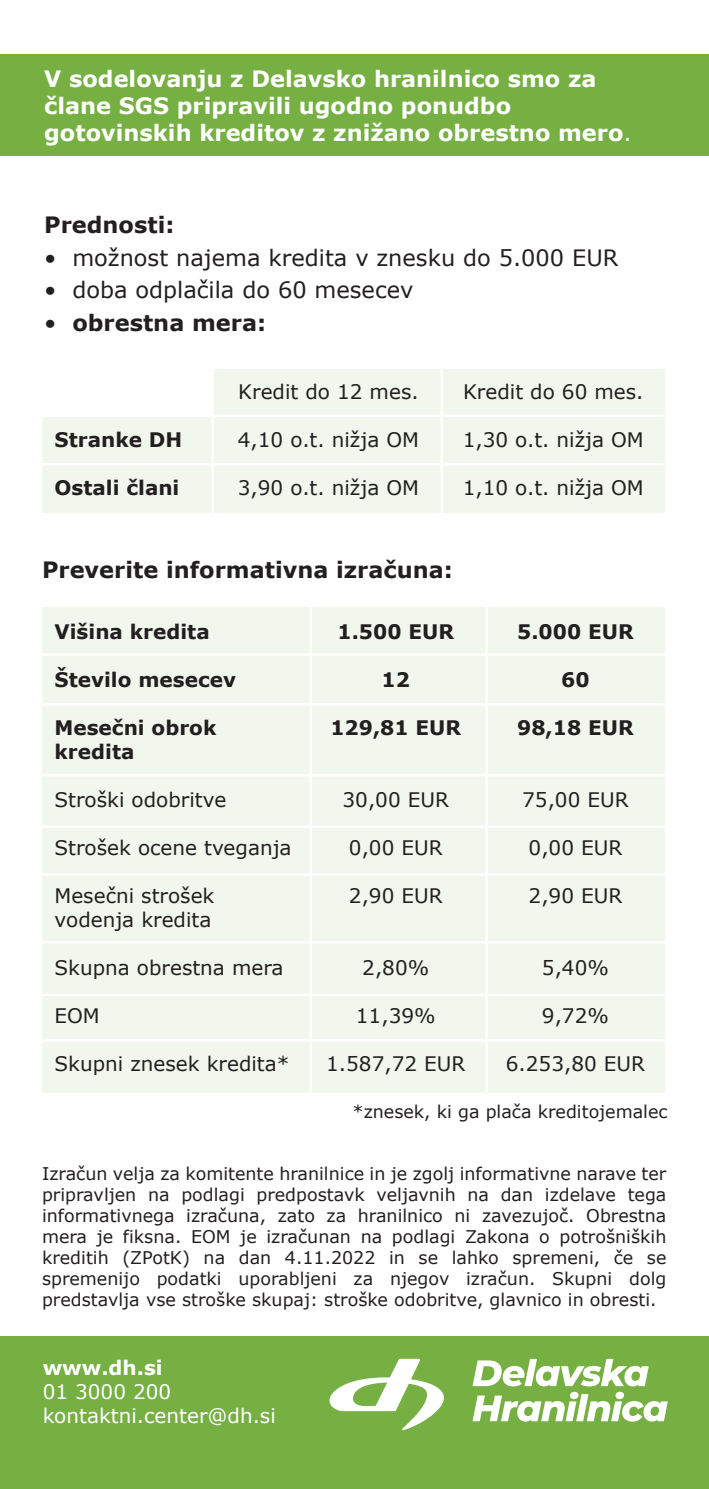
<style>
.page{position:relative;width:709px;height:1489px;background:#fff}
.page>*{position:absolute;margin:0;border:0;box-sizing:border-box;transform-origin:0 0}
.t1{font:700 22.5px/27px "Verdana";color:#fff}
.t2{font:22.5px "Verdana";color:#231f20}
.t3{font:700 22.5px "Verdana";color:#231f20}
.t4{font:20px/24px "Verdana";color:#231f20}
.t5{font:700 20px/24px "Verdana";color:#231f20}
.t6{font:20px/24px "Verdana";color:#fff}
.t7{font:700 20px "Verdana";color:#fff}
.t8{font:17.5px/21px "Verdana";color:#231f20;text-align:justify}
.s1{font-weight:400}
</style>
<div class="page">
<div style="left:42px;top:607px;width:622px;height:485px;background:#f1f7ec"></div>
<div style="left:42px;top:369px;width:622px;height:143px;background:#f1f7ec"></div>
<div style="left:0;top:1336px;width:709px;height:152px;background:#76b043"></div>
<svg style="left:472px;top:1358px;width:196px;height:63px"></svg>
<svg style="left:329px;top:1358px;width:115px;height:72px"></svg>
<hr style="left:42px;top:653px;width:624px;height:2px;background:#fff">
<hr style="left:40px;top:414px;width:624px;height:3px;background:#fff">
<hr style="left:40px;top:463px;width:624px;height:2px;background:#fff">
<hr style="left:42px;top:703px;width:624px;height:2px;background:#fff">
<hr style="left:42px;top:775px;width:624px;height:2px;background:#fff">
<hr style="left:42px;top:774px;width:624px;height:2px;background:#fff">
<hr style="left:42px;top:825px;width:624px;height:3px;background:#fff">
<hr style="left:42px;top:873px;width:624px;height:2px;background:#fff">
<hr style="left:42px;top:940px;width:624px;height:3px;background:#fff">
<hr style="left:42px;top:993px;width:624px;height:3px;background:#fff">
<hr style="left:42px;top:1039px;width:624px;height:2px;background:#fff">
<hr style="left:309px;top:604px;width:3px;height:490px;background:#fff">
<hr style="left:211px;top:363px;width:3px;height:156px;background:#fff">
<hr style="left:440px;top:362px;width:3px;height:155px;background:#fff">
<hr style="left:485px;top:601px;width:3px;height:491px;background:#fff">
<div style="left:34px;top:363px;width:178px;height:53px;background:#fff"></div>
<div style="left:0;top:54px;width:709px;height:102px;background:#76b043"></div>
<p class="t1" style="left:44px;top:65px;width:589px">V sodelovanju z Delavsko hranilnico smo za člane SGS pripravili ugodno ponudbo gotovinskih kreditov z znižano obrestno mero<span class="s1">.</span></p>
<p class="t3" style="left:44px;top:209px;width:132px">Prednosti:</p>
<p class="t2" style="left:44px;top:242px;width:575px">• možnost najema kredita v znesku do 5.000 EUR</p>
<p class="t2" style="left:44px;top:274px;width:371px">• doba odplačila do 60 mesecev</p>
<p class="t3" style="left:44px;top:306px;width:223px"><span class="s1">•</span> obrestna mera:</p>
<p class="t5" style="left:54px;top:427px;width:129px">Stranke DH</p>
<p class="t5" style="left:54px;top:475px;width:126px">Ostali člani</p>
<p class="t4" style="left:238px;top:379px;width:182px">Kredit do 12 mes.</p>
<p class="t4" style="left:238px;top:427px;width:183px">4,10 o.t. nižja OM</p>
<p class="t4" style="left:238px;top:475px;width:183px">3,90 o.t. nižja OM</p>
<p class="t4" style="left:463px;top:379px;width:182px">Kredit do 60 mes.</p>
<p class="t4" style="left:463px;top:427px;width:183px">1,30 o.t. nižja OM</p>
<p class="t4" style="left:463px;top:475px;width:183px">1,10 o.t. nižja OM</p>
<p class="t3" style="left:42px;top:554px;width:412px">Preverite informativna izračuna:</p>
<p class="t5" style="left:55px;top:619px;width:157px">Višina kredita</p>
<p class="t5" style="left:55px;top:667px;width:183px">Število mesecev</p>
<p class="t5" style="left:55px;top:715px;width:163px">Mesečni obrok kredita</p>
<p class="t4" style="left:55px;top:787px;width:173px">Stroški odobritve</p>
<p class="t4" style="left:55px;top:835px;width:239px">Strošek ocene tveganja</p>
<p class="t4" style="left:55px;top:883px;width:161px">Mesečni strošek vodenja kredita</p>
<p class="t4" style="left:55px;top:955px;width:230px">Skupna obrestna mera</p>
<p class="t4" style="left:55px;top:1003px;width:47px">EOM</p>
<p class="t4" style="left:55px;top:1051px;width:236px">Skupni znesek kredita*</p>
<p class="t5" style="left:337px;top:619px;width:118px">1.500 EUR</p>
<p class="t5" style="left:381px;top:667px;width:30px">12</p>
<p class="t5" style="left:330px;top:715px;width:132px">129,81 EUR</p>
<p class="t4" style="left:342px;top:787px;width:108px">30,00 EUR</p>
<p class="t4" style="left:349px;top:835px;width:95px">0,00 EUR</p>
<p class="t4" style="left:349px;top:883px;width:95px">2,90 EUR</p>
<p class="t4" style="left:362px;top:955px;width:68px">2,80%</p>
<p class="t4" style="left:356px;top:1003px;width:81px">11,39%</p>
<p class="t4" style="left:326px;top:1051px;width:141px">1.587,72 EUR</p>
<p class="t5" style="left:517px;top:619px;width:118px">5.000 EUR</p>
<p class="t5" style="left:561px;top:667px;width:30px">60</p>
<p class="t5" style="left:517px;top:715px;width:118px">98,18 EUR</p>
<p class="t4" style="left:522px;top:787px;width:108px">75,00 EUR</p>
<p class="t4" style="left:528px;top:835px;width:95px">0,00 EUR</p>
<p class="t4" style="left:528px;top:883px;width:95px">2,90 EUR</p>
<p class="t4" style="left:542px;top:955px;width:68px">5,40%</p>
<p class="t4" style="left:542px;top:1003px;width:68px">9,72%</p>
<p class="t4" style="left:506px;top:1051px;width:141px">6.253,80 EUR</p>
<p class="t8" style="left:352px;top:1100px;width:316px">*znesek, ki ga plača kreditojemalec</p>
<p class="t8" style="left:42px;top:1163px;width:626px">Izračun velja za komitente hranilnice in je zgolj informativne narave ter pripravljen na podlagi predpostavk veljavnih na dan izdelave tega informativnega izračuna, zato za hranilnico ni zavezujoč. Obrestna mera je fiksna. EOM je izračunan na podlagi Zakona o potrošniških kreditih (ZPotK) na dan 4.11.2022 in se lahko spremeni, če se spremenijo podatki uporabljeni za njegov izračun. Skupni dolg predstavlja vse stroške skupaj: stroške odobritve, glavnico in obresti.</p>
<p class="t7" style="left:43px;top:1353px;width:122px">www.dh.si</p>
<p class="t6" style="left:43px;top:1379px;width:235px">01 3000 200 kontaktni.center@dh.si</p>
</div>
